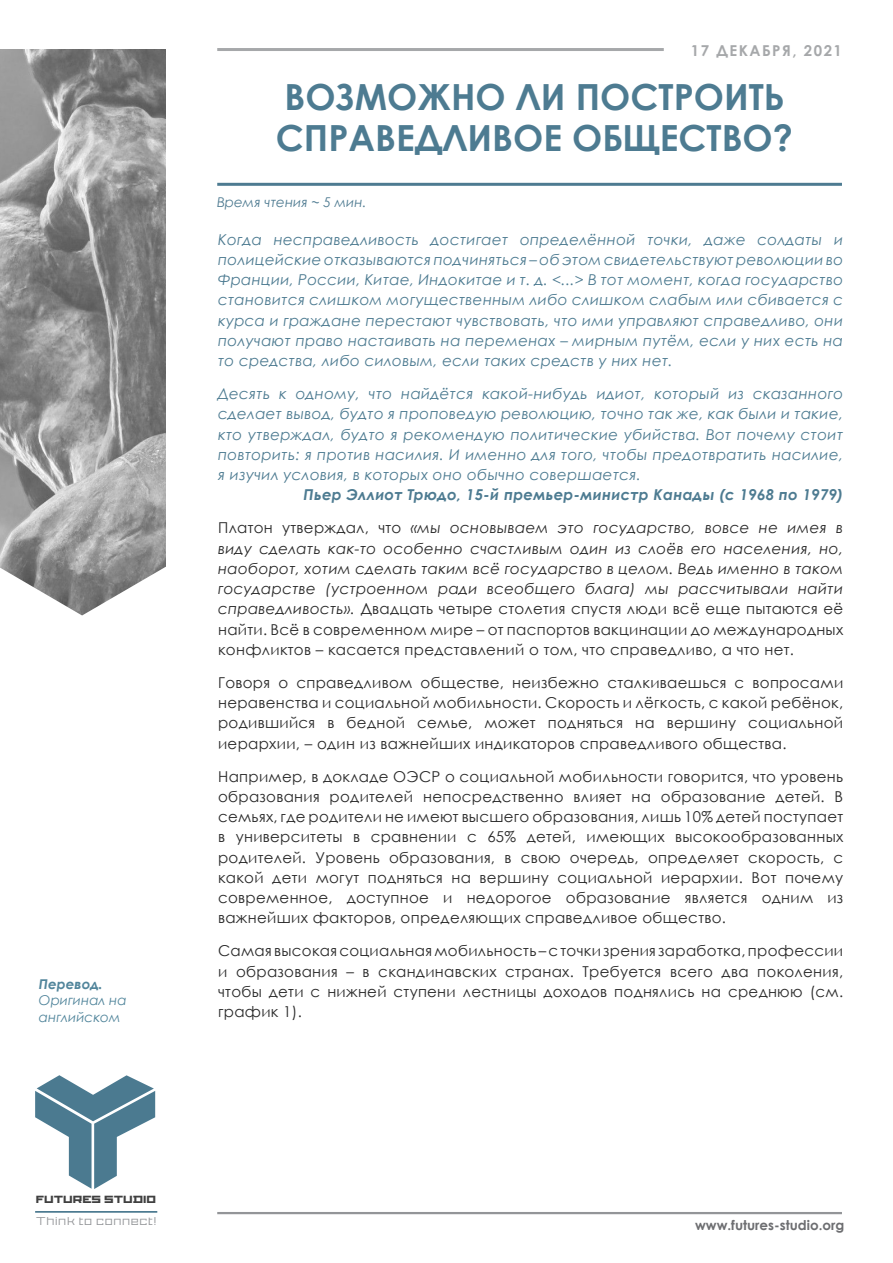
<style>
.page{position:relative;width:893px;height:1263px;background:#fff}
.page>*{position:absolute;margin:0;border:0;box-sizing:border-box;transform-origin:0 0}
.t1{font:700 36px/40.5px "Century Gothic";color:#4d7b91}
.t2{font:15px/20.2px "Century Gothic";letter-spacing:.02em;color:#292929;text-align:justify}
.t3{font:italic 15px/20.2px "Century Gothic";letter-spacing:.02em;color:#4d7b91;text-align:justify}
.t4{font:italic 15px/20.2px "Century Gothic";letter-spacing:.02em;color:#292929;text-align:justify}
.t5{font:italic 700 15px "Century Gothic";letter-spacing:.02em;color:#4d7b91}
.t6{font:700 15px "Century Gothic";letter-spacing:.1em;color:#a6a8aa}
.t7{font:700 13.5px "Century Gothic";color:#6d6e71}
.t8{font:italic 13.5px/16.2px "Century Gothic";color:#51859b}
.t9{font:italic 13.5px "Century Gothic";color:#507c92}
.t10{font:italic 700 13.5px "Century Gothic";color:#51859b}
.t11{font:11.25px "Proto Sans 06";color:#939598}
.t12{font:10.35px "Proto Sans 56";color:#404040}
.s1{font-style:normal}
</style>
<div class="page">
<hr style="left:217px;top:48px;width:447px;height:3px;background:#a6a8aa">
<img style="left:0;top:49px;width:166px;height:517px">
<svg style="left:0;top:566px;width:166px;height:50px"></svg>
<hr style="left:35px;top:1211px;width:122px;height:2px;background:#4d7b91">
<svg style="left:35px;top:1075px;width:120px;height:114px"></svg>
<hr style="left:217px;top:1212px;width:625px;height:2px;background:#939598">
<hr style="left:217px;top:183px;width:625px;height:3px;background:#4d7b91">
<p class="t10" style="left:39px;top:974px;width:65px">Перевод.</p>
<p class="t8" style="left:39px;top:992px;width:89px">Оригинал на английском</p>
<p class="t6" style="left:691px;top:40px;width:153px">17 ДЕКАБРЯ, 2021</p>
<h1 class="t1" style="left:276px;top:75px;width:519px">ВОЗМОЖНО ЛИ ПОСТРОИТЬ<br>СПРАВЕДЛИВОЕ ОБЩЕСТВО?</h1>
<p class="t9" style="left:217px;top:193px;width:151px">Время чтения ~ 5 мин.</p>
<p class="t3" style="left:218px;top:229px;width:627px">Когда несправедливость достигает определённой точки, даже солдаты и полицейские отказываются подчиняться – об этом свидетельствуют революции во Франции, России, Китае, Индокитае и т. д. &lt;...&gt; В тот момент, когда государство становится слишком могущественным либо слишком слабым или сбивается с курса и граждане перестают чувствовать, что ими управляют справедливо, они получают право настаивать на переменах – мирным путём, если у них есть на то средства, либо силовым, если таких средств у них нет.</p>
<p class="t3" style="left:218px;top:383px;width:627px">Десять к одному, что найдётся какой-нибудь идиот, который из сказанного сделает вывод, будто я проповедую революцию, точно так же, как были и такие, кто утверждал, будто я рекомендую политические убийства. Вот почему стоит повторить: я против насилия. И именно для того, чтобы предотвратить насилие, я изучил условия, в которых оно обычно совершается.</p>
<p class="t5" style="left:304px;top:483px;width:541px">Пьер Эллиот Трюдо, 15-й премьер-министр Канады (с 1968 по 1979)</p>
<p class="t4" style="left:218px;top:517px;width:627px"><span class="s1">Платон утверждал, что</span> «мы основываем это государство, вовсе не имея в виду сделать как-то особенно счастливым один из слоёв его населения, но, наоборот, хотим сделать таким всё государство в целом. Ведь именно в таком государстве (устроенном ради всеобщего блага) мы рассчитывали найти справедливость». <span class="s1">Двадцать четыре столетия спустя люди всё еще пытаются её найти. Всё в современном мире – от паспортов вакцинации до международных конфликтов – касается представлений о том, что справедливо, а что нет.</span></p>
<p class="t2" style="left:218px;top:672px;width:627px">Говоря о справедливом обществе, неизбежно сталкиваешься с вопросами неравенства и социальной мобильности. Скорость и лёгкость, с какой ребёнок, родившийся в бедной семье, может подняться на вершину социальной иерархии, – один из важнейших индикаторов справедливого общества.</p>
<p class="t2" style="left:218px;top:766px;width:627px">Например, в докладе ОЭСР о социальной мобильности говорится, что уровень образования родителей непосредственно влияет на образование детей. В семьях, где родители не имеют высшего образования, лишь 10% детей поступает в университеты в сравнении с 65% детей, имеющих высокообразованных родителей. Уровень образования, в свою очередь, определяет скорость, с какой дети могут подняться на вершину социальной иерархии. Вот почему современное, доступное и недорогое образование является одним из важнейших факторов, определяющих справедливое общество.</p>
<p class="t2" style="left:218px;top:940px;width:627px">Самая высокая социальная мобильность – с точки зрения заработка, профессии и образования – в скандинавских странах. Требуется всего два поколения, чтобы дети с нижней ступени лестницы доходов поднялись на среднюю (см. график 1).</p>
<p class="t12" style="left:36px;top:1193px;width:122px">FUTURES STUDIO</p>
<p class="t11" style="left:36px;top:1214px;width:122px">Think to connect!</p>
<p class="t7" style="left:695px;top:1214px;width:151px">www.futures-studio.org</p>
</div>
